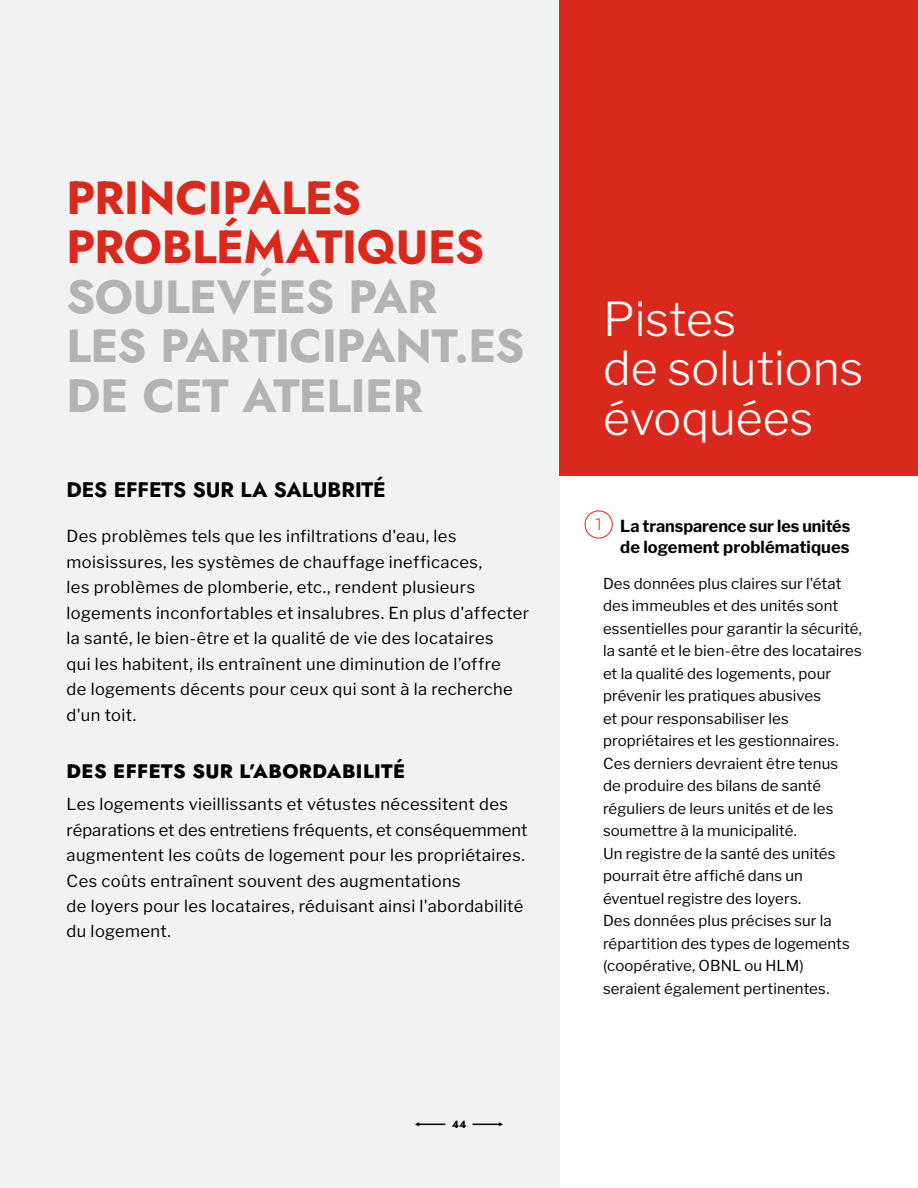
<style>
.page{position:relative;width:918px;height:1188px;background:#fff}
.page>*{position:absolute;margin:0;border:0;box-sizing:border-box;transform-origin:0 0}
.t1{font:700 46.5px/49.5px "Jost";letter-spacing:-.01em;color:#b3b3b3}
.t2{font:700 46.5px/49.5px "Jost";letter-spacing:-.01em;color:#da291c}
.t3{font:300 46.5px/49.5px "Libre Franklin";color:#fff}
.t4{font:700 21px "Jost";letter-spacing:-.005em;color:#000}
.t5{font:800 19.5px "Jost";letter-spacing:.02em;color:#000}
.t6{font:300 16.65px "Jost";color:#da291c}
.t7{font:16.5px/25.5px "Libre Franklin";letter-spacing:.025em;color:#000}
.t8{font:700 16.5px/21px "Libre Franklin";color:#000}
.t9{font:15px/22.5px "Libre Franklin";letter-spacing:.01em;color:#000}
.t10{font:700 10.5px "Jost";color:#000}
</style>
<div class="page">
<div style="left:0;top:0;width:559px;height:1188px;background:#f2f2f3"></div>
<div style="left:559px;top:0;width:359px;height:475px;background:#da291c"></div>
<svg style="left:415px;top:1122px;width:30px;height:4px"></svg>
<svg style="left:473px;top:1122px;width:30px;height:4px"></svg>
<div style="left:585px;top:511px;width:28px;height:28px;border:1px solid #da291c;border-radius:50%"></div>
<h1 class="t2" style="left:67px;top:173px;width:419px">PRINCIPALES<br>PROBLÉMATIQUES</h1>
<h1 class="t1" style="left:67px;top:272px;width:460px">SOULEVÉES PAR<br>LES PARTICIPANT.ES<br>DE CET ATELIER</h1>
<p class="t4" style="left:67px;top:475px;width:321px">DES EFFETS SUR LA SALUBRITÉ</p>
<p class="t7" style="left:67px;top:524px;width:464px">Des problèmes tels que les infiltrations d'eau, les moisissures, les systèmes de chauffage inefficaces,<br>les problèmes de plomberie, etc., rendent plusieurs logements inconfortables et insalubres. En plus d'affecter la santé, le bien-être et la qualité de vie des locataires<br>qui les habitent, ils entraînent une diminution de l’offre<br>de logements décents pour ceux qui sont à la recherche d'un toit.</p>
<p class="t5" style="left:67px;top:758px;width:340px">DES EFFETS SUR L’ABORDABILITÉ</p>
<p class="t7" style="left:67px;top:791px;width:462px">Les logements vieillissants et vétustes nécessitent des réparations et des entretiens fréquents, et conséquemment augmentent les coûts de logement pour les propriétaires.<br>Ces coûts entraînent souvent des augmentations<br>de loyers pour les locataires, réduisant ainsi l'abordabilité du logement.</p>
<p class="t10" style="left:452px;top:1117px;width:16px">44</p>
<h1 class="t3" style="left:603px;top:294px;width:262px">Pistes<br>de solutions évoquées</h1>
<p class="t6" style="left:595px;top:513px;width:9px">1</p>
<p class="t8" style="left:620px;top:515px;width:232px">La transparence sur les unités de logement problématiques</p>
<p class="t9" style="left:603px;top:572px;width:260px">Des données plus claires sur l'état des immeubles et des unités sont essentielles pour garantir la sécurité, la santé et le bien-être des locataires et la qualité des logements, pour prévenir les pratiques abusives<br>et pour responsabiliser les propriétaires et les gestionnaires.<br>Ces derniers devraient être tenus<br>de produire des bilans de santé réguliers de leurs unités et de les soumettre à la municipalité.<br>Un registre de la santé des unités pourrait être affiché dans un éventuel registre des loyers.<br>Des données plus précises sur la répartition des types de logements (coopérative, OBNL ou HLM) seraient également pertinentes.</p>
</div>
